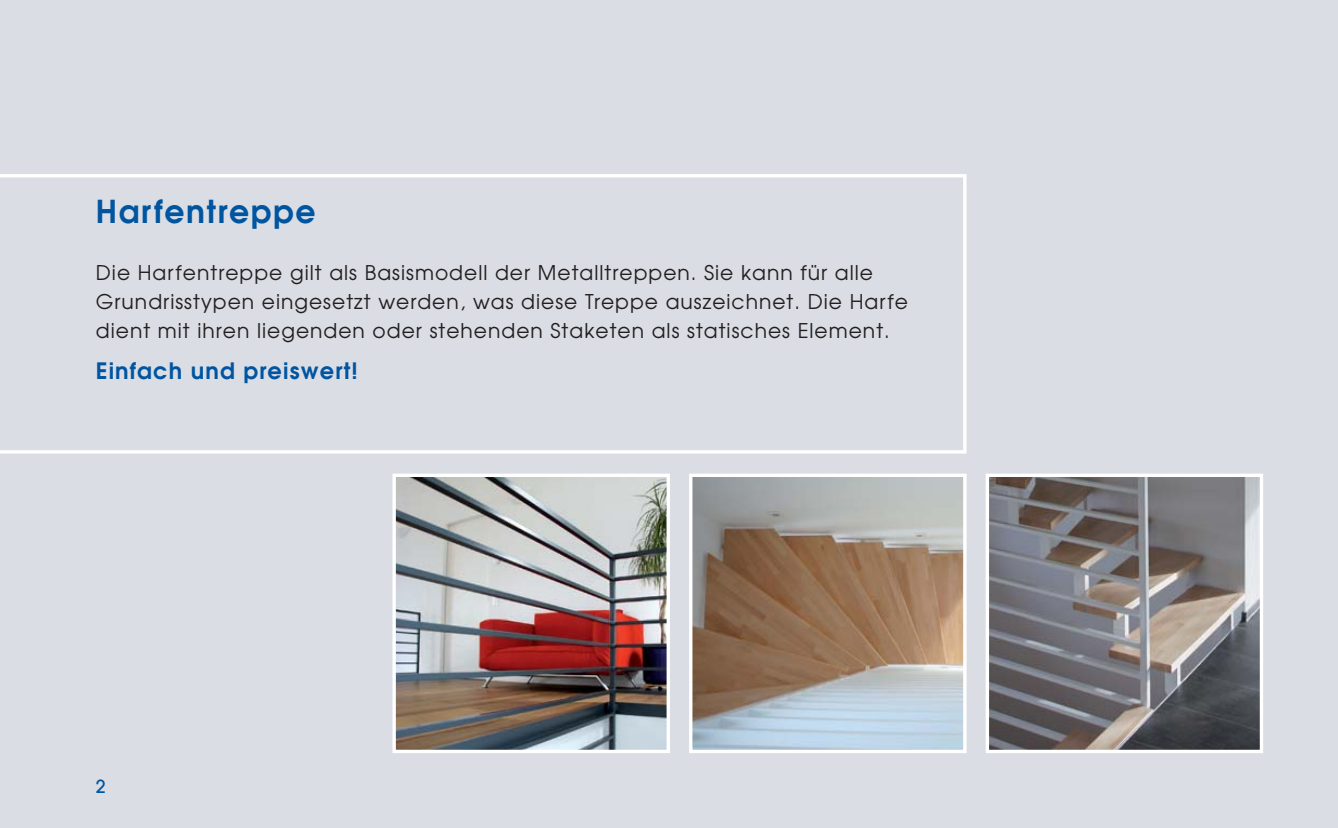
<style>
.page{position:relative;width:1338px;height:828px;background:#dadde4}
.page>*{position:absolute;margin:0;border:0;box-sizing:border-box;transform-origin:0 0}
.t1{font:600 31.5px "Avant Garde";letter-spacing:.05em;color:#0055a1}
.t2{font:600 22.5px "Avant Garde";letter-spacing:.05em;color:#0055a1}
.t3{font:20.25px/29.2px "Avant Garde";letter-spacing:.05em;color:#231f20}
.t4{font:500 18px "Avant Garde";color:#0055a1}
</style>
<div class="page">
<img style="left:693px;top:477px;width:269px;height:272px">
<div style="left:689px;top:473px;width:277px;height:280px;border:3px solid #fff"></div>
<img style="left:990px;top:477px;width:269px;height:272px">
<div style="left:986px;top:473px;width:277px;height:280px;border:3px solid #fff"></div>
<svg style="left:0;top:174px;width:966px;height:279px"></svg>
<img style="left:396px;top:477px;width:270px;height:272px">
<div style="left:392px;top:473px;width:278px;height:280px;border:3px solid #fff"></div>
<h1 class="t1" style="left:96px;top:199px;width:221px">Harfentreppe</h1>
<p class="t3" style="left:96px;top:259px;width:814px">Die Harfentreppe gilt als Basismodell der Metall treppen. Sie kann für alle<br>Grundrisstypen eingesetzt werden, was diese Treppe auszeichnet. Die Harfe dient mit ihren liegenden oder stehenden Staketen als statisches Element.</p>
<p class="t2" style="left:96px;top:362px;width:263px">Einfach und preiswert!</p>
<p class="t4" style="left:96px;top:779px;width:11px">2</p>
</div>
